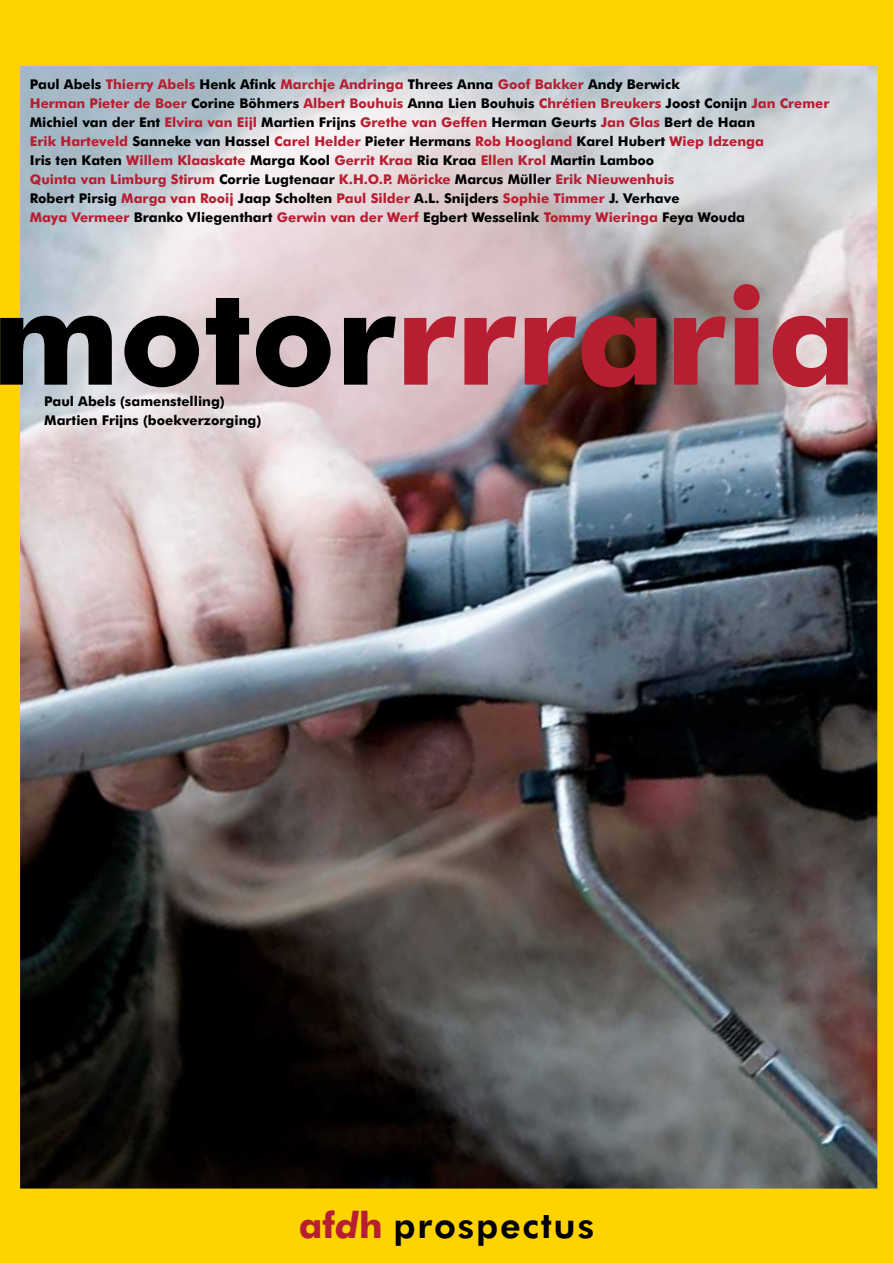
<style>
.page{position:relative;width:893px;height:1263px;background:#ffd300}
.page>*{position:absolute;margin:0;border:0;box-sizing:border-box;transform-origin:0 0}
.t1{font:700 135.3px "Futura BT";color:#b81e31}
.t2{font:800 36px "Futura BT";letter-spacing:.05em;color:#000}
.t3{font:700 13.5px/19px "Futura BT";color:#b81e31}
.t4{font:700 13.5px/19px "Futura BT";color:#000}
.s1{color:#000}
.s2{font-weight:700;color:#b81e31}
.s3{font-weight:700;font-style:italic;color:#b81e31}
</style>
<div class="page">
<img style="left:20px;top:66px;width:857px;height:1122px">
<p class="t3" style="left:30px;top:75px;width:801px"><span class="s1">Paul Abels</span> Thierry Abels <span class="s1">Henk Afink</span> Marchje Andringa <span class="s1">Threes Anna</span> Goof Bakker <span class="s1">Andy Berwick<br></span>Herman Pieter de Boer <span class="s1">Corine Böhmers</span> Albert Bouhuis <span class="s1">Anna Lien Bouhuis</span> Chrétien Breukers <span class="s1">Joost Conijn</span> Jan Cremer <span class="s1">Michiel van der Ent</span> Elvira van Eijl <span class="s1">Martien Frijns</span> Grethe van Geffen <span class="s1">Herman Geurts</span> Jan Glas <span class="s1">Bert de Haan<br></span>Erik Harteveld <span class="s1">Sanneke van Hassel</span> Carel Helder <span class="s1">Pieter Hermans</span> Rob Hoogland <span class="s1">Karel Hubert</span> Wiep Idzenga<br><span class="s1">Iris ten Katen</span> Willem Klaaskate <span class="s1">Marga Kool</span> Gerrit Kraa <span class="s1">Ria Kraa</span> Ellen Krol <span class="s1">Martin Lamboo<br></span>Quinta van Limburg Stirum <span class="s1">Corrie Lugtenaar</span> K.H.O.P. Möricke <span class="s1">Marcus Müller</span> Erik Nieuwenhuis<br><span class="s1">Robert Pirsig</span> Marga van Rooij <span class="s1">Jaap Scholten</span> Paul Silder <span class="s1">A.L. Snijders</span> Sophie Timmer <span class="s1">J. Verhave<br></span>Maya Vermeer <span class="s1">Branko Vliegenthart</span> Gerwin van der Werf <span class="s1">Egbert Wesselink</span> Tommy Wieringa <span class="s1">Feya Wouda</span></p>
<h1 class="t1" style="left:-9px;top:254px;width:867px"><span class="s1">motor</span>rrraria</h1>
<p class="t4" style="left:44px;top:392px;width:219px">Paul Abels (samenstelling)<br>Martien Frijns (boekverzorging)</p>
<h2 class="t2" style="left:299px;top:1203px;width:297px"><span class="s2">af</span><span class="s3">d</span><span class="s2">h</span> prospectus</h2>
</div>
